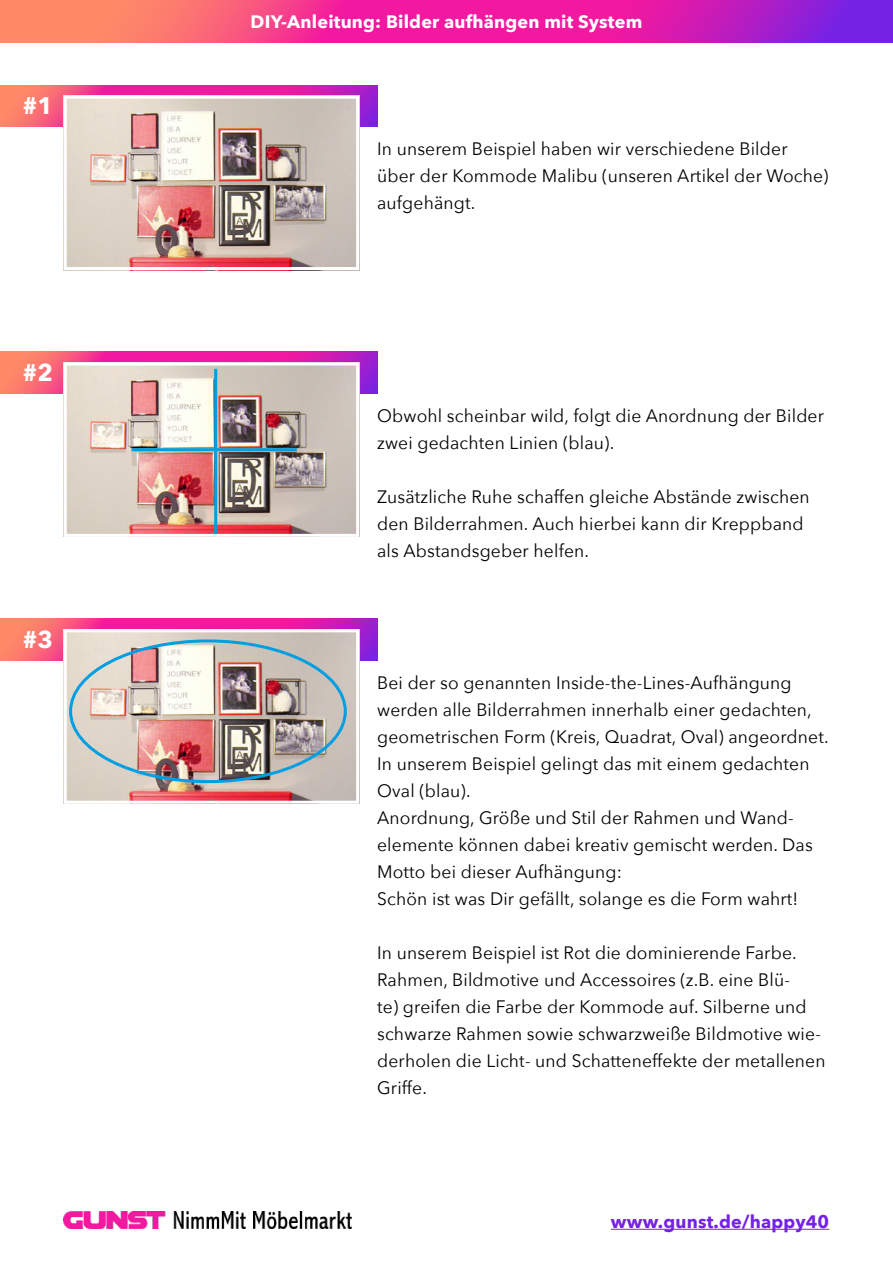
<style>
.page{position:relative;width:893px;height:1263px;background:#fff}
.page>*{position:absolute;margin:0;border:0;box-sizing:border-box;transform-origin:0 0}
.t1{font:700 24px "Avenir Next";color:#fff}
.t2{font:18px/27px "Avenir Next";letter-spacing:.01em;color:#000}
.t3{font:700 18px "Avenir Next";letter-spacing:.01em;color:#fff}
.t4{font:700 18px "Avenir Next";letter-spacing:.01em;color:#7422e6}
</style>
<div class="page">
<svg style="left:0;top:0;width:893px;height:43px;background:#e0389b"></svg>
<hr style="left:611px;top:1229px;width:218px;height:1px;background:#7422e6">
<img style="left:64px;top:1212px;width:288px;height:17px">
<svg style="left:0;top:85px;width:377px;height:41px;background:#e74a95"></svg>
<img style="left:68px;top:100px;width:287px;height:166px">
<div style="left:64px;top:96px;width:295px;height:174px;border:3px solid #fff"></div>
<svg style="left:0;top:352px;width:377px;height:41px;background:#e74393"></svg>
<svg style="left:0;top:619px;width:377px;height:41px;background:#e74393"></svg>
<img style="left:68px;top:366px;width:287px;height:167px">
<div style="left:64px;top:362px;width:295px;height:175px;border:3px solid #fff"></div>
<img style="left:68px;top:633px;width:287px;height:167px">
<div style="left:64px;top:629px;width:295px;height:175px;border:3px solid #fff"></div>
<hr style="left:214px;top:369px;width:3px;height:165px;background:#009fe3">
<hr style="left:132px;top:448px;width:165px;height:3px;background:#009fe3">
<h1 class="t1" style="left:23px;top:85px;width:32px">#1</h1>
<h1 class="t1" style="left:23px;top:352px;width:32px">#2</h1>
<h1 class="t1" style="left:23px;top:618px;width:32px">#3</h1>
<p class="t3" style="left:251px;top:6px;width:393px">DIY-Anleitung: Bilder aufhängen mit System</p>
<p class="t2" style="left:377px;top:135px;width:453px">In unserem Beispiel haben wir verschiedene Bilder über der Kommode Malibu (unseren Artikel der Woche) aufgehängt.</p>
<p class="t2" style="left:377px;top:401px;width:448px">Obwohl scheinbar wild, folgt die Anordnung der Bilder zwei gedachten Linien (blau).</p>
<p class="t2" style="left:377px;top:482px;width:434px">Zusätzliche Ruhe schaffen gleiche Abstände zwischen den Bilderrahmen. Auch hierbei kann dir Kreppband als Abstandsgeber helfen.</p>
<p class="t2" style="left:377px;top:668px;width:453px">Bei der so genannten Inside-the-Lines-Aufhängung werden alle Bilderrahmen innerhalb einer gedachten, geometrischen Form (Kreis, Quadrat, Oval) angeordnet.<br>In unserem Beispiel gelingt das mit einem gedachten Oval (blau).<br>Anordnung, Größe und Stil der Rahmen und Wand&shy;elemente können dabei kreativ gemischt werden. Das Motto bei dieser Aufhängung:<br>Schön ist was Dir gefällt, solange es die Form wahrt!</p>
<p class="t2" style="left:377px;top:938px;width:450px">In unserem Beispiel ist Rot die dominierende Farbe.<br>Rahmen, Bildmotive und Accessoires (z.B. eine Blü-<br>te) greifen die Farbe der Kommode auf. Silberne und schwarze Rahmen sowie schwarzweiße Bildmotive wie&shy;derholen die Licht- und Schatteneffekte der metallenen Griffe.</p>
<p class="t4" style="left:611px;top:1206px;width:220px">www.gunst.de/happy40</p>
</div>
